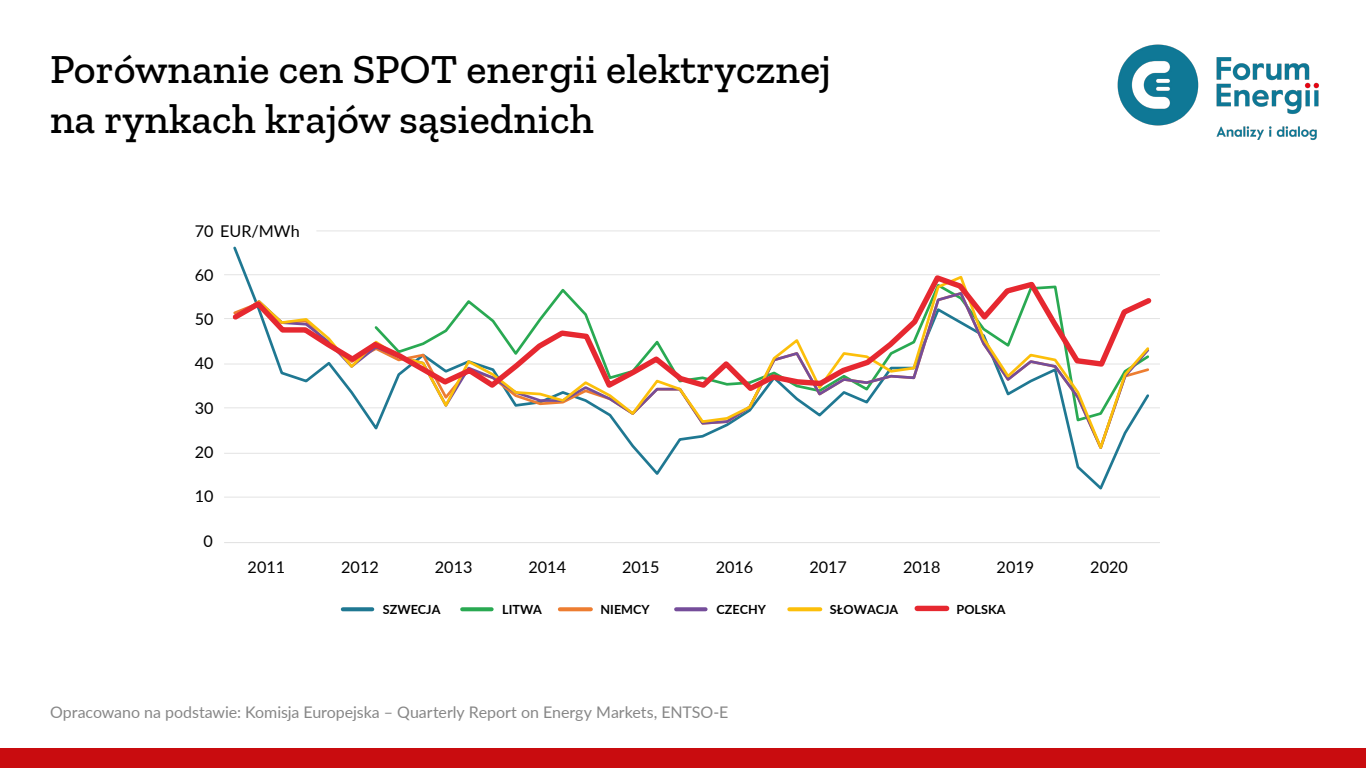
<style>
.page{position:relative;width:1366px;height:768px;background:#fff}
.page>*{position:absolute;margin:0;border:0;box-sizing:border-box;transform-origin:0 0}
.t1{font:500 42px/50px "Zilla Slab";color:#000}
.t2{font:16.2px "Lato";color:#000}
.List_Paragraph{font:16px "Lato";letter-spacing:-.005em;color:#878787}
.t3{font:700 12.6px "Lato";color:#000}
</style>
<div class="page">
<div style="left:0;top:748px;width:1366px;height:20px;background:#c90c0f"></div>
<img style="left:1117px;top:44px;width:202px;height:96px">
<hr style="left:224px;top:497px;width:936px;height:1px;background:#e3e3e3">
<hr style="left:224px;top:453px;width:936px;height:1px;background:#e3e3e3">
<hr style="left:224px;top:408px;width:936px;height:1px;background:#e3e3e3">
<hr style="left:224px;top:364px;width:936px;height:1px;background:#e3e3e3">
<hr style="left:224px;top:318px;width:936px;height:1px;background:#e3e3e3">
<hr style="left:224px;top:274px;width:936px;height:1px;background:#e3e3e3">
<hr style="left:316px;top:231px;width:844px;height:1px;background:#e3e3e3">
<hr style="left:224px;top:542px;width:936px;height:1px;background:#e3e3e3">
<svg style="left:231px;top:395px;width:921px;height:60px"></svg>
<svg style="left:228px;top:271px;width:928px;height:124px"></svg>
<svg style="left:343px;top:607px;width:29px;height:4px"></svg>
<svg style="left:462px;top:607px;width:30px;height:4px"></svg>
<svg style="left:560px;top:607px;width:31px;height:4px"></svg>
<svg style="left:676px;top:607px;width:30px;height:4px"></svg>
<svg style="left:789px;top:607px;width:31px;height:4px"></svg>
<div style="left:917px;top:606px;width:30px;height:5px;background:#e62830"></div>
<p class="t1" style="left:50px;top:44px;width:783px">Porównanie cen SPOT energii elektrycznej na rynkach krajów sąsiednich</p>
<p class="t2" style="left:195px;top:219px;width:107px">70 EUR/MWh</p>
<p class="t2" style="left:195px;top:263px;width:20px">60</p>
<p class="t2" style="left:195px;top:308px;width:20px">50</p>
<p class="t2" style="left:195px;top:352px;width:20px">40</p>
<p class="t2" style="left:195px;top:396px;width:20px">30</p>
<p class="t2" style="left:195px;top:441px;width:20px">20</p>
<p class="t2" style="left:195px;top:485px;width:20px">10</p>
<p class="t2" style="left:204px;top:529px;width:11px">0</p>
<p class="t2" style="left:248px;top:556px;width:39px">2011</p>
<p class="t2" style="left:341px;top:556px;width:39px">2012</p>
<p class="t2" style="left:435px;top:556px;width:39px">2013</p>
<p class="t2" style="left:529px;top:556px;width:39px">2014</p>
<p class="t2" style="left:622px;top:556px;width:39px">2015</p>
<p class="t2" style="left:716px;top:556px;width:39px">2016</p>
<p class="t2" style="left:809px;top:556px;width:39px">2017</p>
<p class="t2" style="left:903px;top:556px;width:39px">2018</p>
<p class="t2" style="left:997px;top:556px;width:39px">2019</p>
<p class="t2" style="left:1090px;top:556px;width:39px">2020</p>
<p class="t3" style="left:383px;top:601px;width:59px">SZWECJA</p>
<p class="t3" style="left:502px;top:601px;width:41px">LITWA</p>
<p class="t3" style="left:601px;top:601px;width:51px">NIEMCY</p>
<p class="t3" style="left:717px;top:601px;width:51px">CZECHY</p>
<p class="t3" style="left:830px;top:601px;width:70px">SŁOWACJA</p>
<p class="t3" style="left:957px;top:601px;width:50px">POLSKA</p>
<p class="List_Paragraph" style="left:50px;top:700px;width:680px">Opracowano na podstawie: Komisja Europejska – Quarterly Report on Energy Markets, ENTSO-E</p>
</div>
